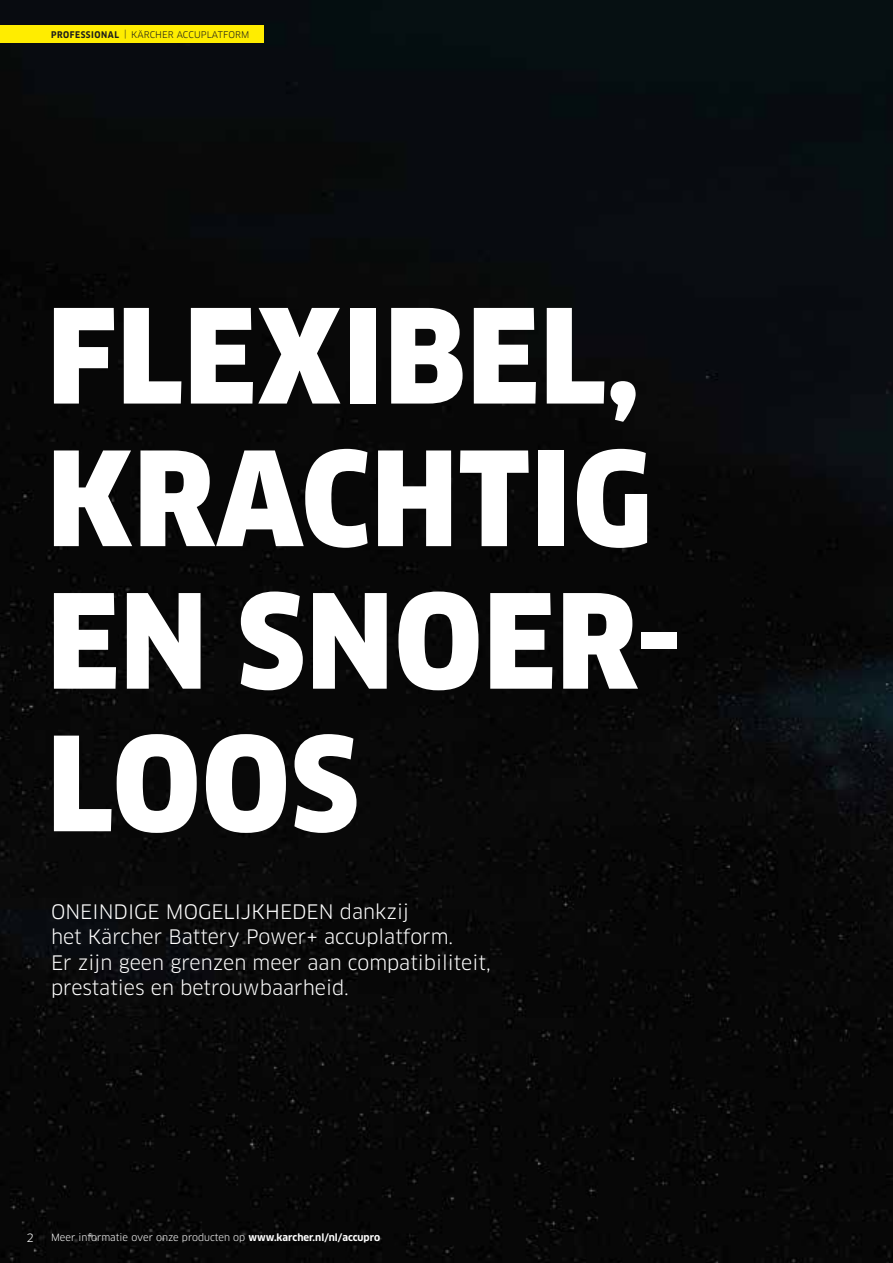
<style>
.page{position:relative;width:893px;height:1263px;background:#fff}
.page>*{position:absolute;margin:0;border:0;box-sizing:border-box;transform-origin:0 0}
.t1{font:900 127.5px/142.5px "Clan Pro Narr";letter-spacing:.01em;color:#fff}
.t2{font:19.5px/25.3px "Clan Pro";color:#fff}
.t3{font:11.25px "Clan Pro";color:#fff}
.t4{font:9.75px "Clan Pro";color:#fff}
.t5{font:9px "Clan Pro";letter-spacing:.01em;color:#1d1d1b}
.s1{font-family:"Clan Pro Narr";font-weight:700}
.s2{font-weight:700}
</style>
<div class="page">
<img style="left:0;top:0;width:893px;height:1263px">
<div style="left:0;top:26px;width:264px;height:17px;background:#ffed00"></div>
<p class="t5" style="left:51px;top:29px;width:200px"><span class="s1">PROFESSIONAL</span> | KÄRCHER ACCUPLATFORM</p>
<h1 class="t1" style="left:47px;top:287px;width:636px">FLEXIBEL,<br>KRACHTIG<br>EN SNOER-<br>LOOS</h1>
<p class="t2" style="left:51px;top:899px;width:441px">ONEINDIGE MOGELIJKHEDEN dankzij<br>het Kärcher Battery Power+ accuplatform.<br>Er zijn geen grenzen meer aan compatibiliteit, prestaties en betrouwbaarheid.</p>
<p class="t3" style="left:27px;top:1231px;width:9px">2</p>
<p class="t4" style="left:51px;top:1232px;width:331px">Meer informatie over onze producten op <span class="s2">www.karcher.nl/nl/accupro</span></p>
</div>
